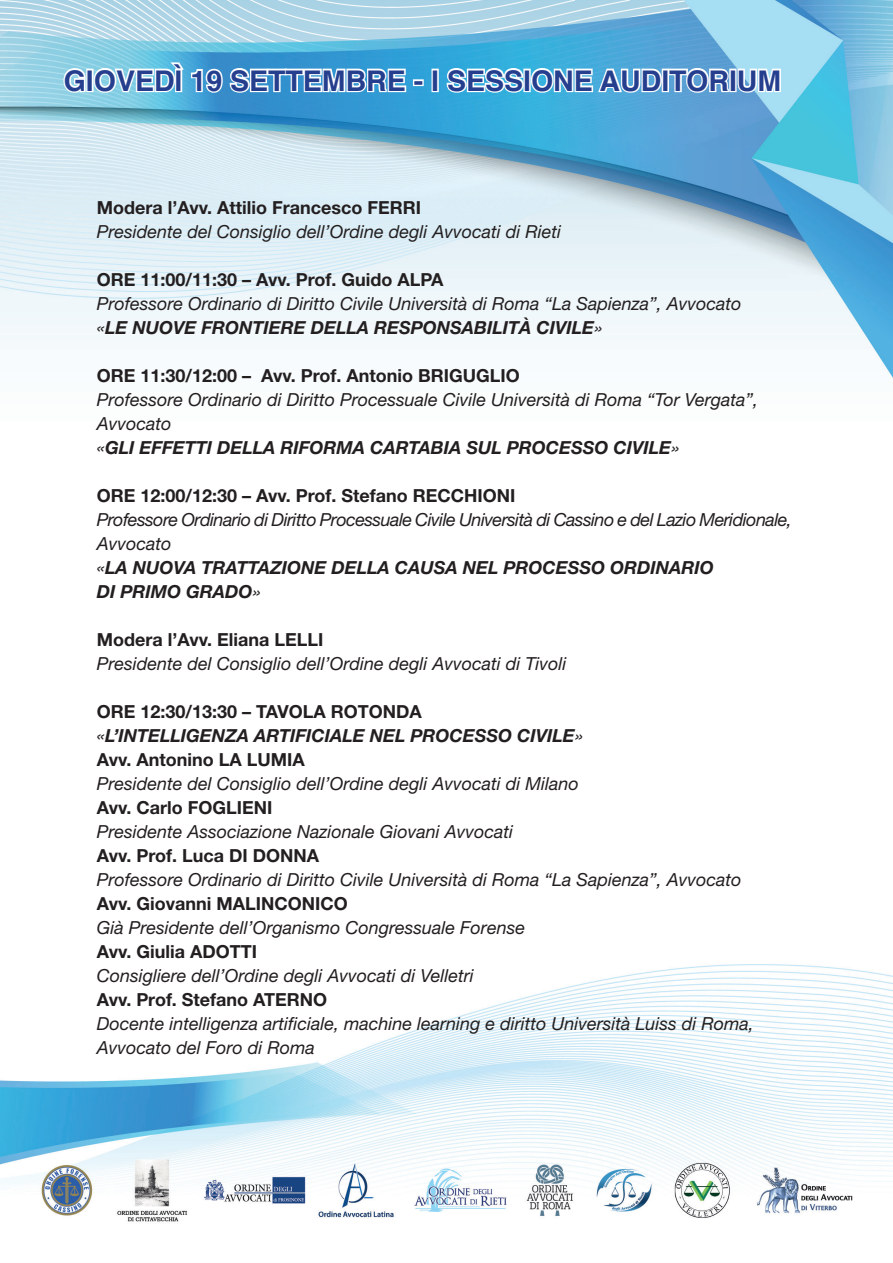
<style>
.page{position:relative;width:893px;height:1263px;background:#fff}
.page>*{position:absolute;margin:0;border:0;box-sizing:border-box;transform-origin:0 0}
.t1{font:700 28.5px "Helvetica";color:#253f8e}
.t2{font:italic 18px/24px "Helvetica Neue";color:#231f20}
.t3{font:700 18px/24px "Helvetica Neue";color:#231f20}
.t4{font:italic 18px/24px "Helvetica Neue";letter-spacing:-.03em;color:#231f20}
.s1{font-weight:700}
.s2{font-weight:400;font-style:italic}
.s3{font-style:italic}
</style>
<div class="page">
<img style="left:0;top:0;width:893px;height:1222px">
<svg style="left:62px;top:46px;width:346px;height:75px"></svg>
<div style="left:413px;top:79px;width:11px;height:7px;border:3px solid #fff"></div>
<div style="left:431px;top:69px;width:8px;height:23px;border:3px solid #fff"></div>
<svg style="left:445px;top:46px;width:337px;height:75px"></svg>
<h1 class="t1" style="left:64px;top:58px;width:719px">GIOVEDÌ 19 SETTEMBRE - I SESSIONE AUDITORIUM</h1>
<p class="t3" style="left:97px;top:195px;width:326px">Modera l’Avv. Attilio Francesco FERRI</p>
<p class="t2" style="left:97px;top:219px;width:466px">Presidente del Consiglio dell’Ordine degli Avvocati di Rieti</p>
<p class="t3" style="left:97px;top:267px;width:348px">ORE 11:00/11:30 – Avv. Prof. Guido ALPA</p>
<p class="t2" style="left:97px;top:291px;width:646px">Professore Ordinario di Diritto Civile Università di Roma “La Sapienza”, Avvocato «<span class="s1">LE NUOVE FRONTIERE DELLA RESPONSABILITÀ CIVILE</span>»</p>
<p class="t3" style="left:97px;top:363px;width:425px">ORE 11:30/12:00 – Avv. Prof. Antonio BRIGUGLIO</p>
<p class="t2" style="left:97px;top:387px;width:663px">Professore Ordinario di Diritto Processuale Civile Università di Roma “Tor Vergata”,<br>Avvocato<br>«<span class="s1">GLI EFFETTI DELLA RIFORMA CARTABIA SUL PROCESSO CIVILE</span>»</p>
<p class="t3" style="left:97px;top:483px;width:420px">ORE 12:00/12:30 – Avv. Prof. Stefano RECCHIONI</p>
<p class="t4" style="left:97px;top:507px;width:697px">Professore Ordinario di Diritto Processuale Civile Università di Cassino e del Lazio Meridionale, Avvocato<br>«<span class="s1">LA NUOVA TRATTAZIONE DELLA CAUSA NEL PROCESSO ORDINARIO<br>DI PRIMO GRADO</span>»</p>
<p class="t3" style="left:97px;top:627px;width:228px">Modera l’Avv. Eliana LELLI</p>
<p class="t2" style="left:97px;top:651px;width:471px">Presidente del Consiglio dell’Ordine degli Avvocati di Tivoli</p>
<p class="t3" style="left:97px;top:699px;width:488px">ORE 12:30/13:30 – TAVOLA ROTONDA<br><span class="s2">«</span><span class="s3">L’INTELLIGENZA ARTIFICIALE NEL PROCESSO CIVILE</span><span class="s2">»<br></span>Avv. Antonino LA LUMIA</p>
<p class="t2" style="left:97px;top:771px;width:484px">Presidente del Consiglio dell’Ordine degli Avvocati di Milano</p>
<p class="t3" style="left:97px;top:795px;width:177px">Avv. Carlo FOGLIENI</p>
<p class="t2" style="left:97px;top:819px;width:418px">Presidente Associazione Nazionale Giovani Avvocati</p>
<p class="t3" style="left:97px;top:843px;width:224px">Avv. Prof. Luca DI DONNA</p>
<p class="t2" style="left:97px;top:867px;width:646px">Professore Ordinario di Diritto Civile Università di Roma “La Sapienza”, Avvocato</p>
<p class="t3" style="left:97px;top:891px;width:253px">Avv. Giovanni MALINCONICO</p>
<p class="t2" style="left:97px;top:915px;width:430px">Già Presidente dell’Organismo Congressuale Forense</p>
<p class="t3" style="left:97px;top:939px;width:162px">Avv. Giulia ADOTTI</p>
<p class="t2" style="left:97px;top:963px;width:379px">Consigliere dell’Ordine degli Avvocati di Velletri</p>
<p class="t3" style="left:97px;top:987px;width:232px">Avv. Prof. Stefano ATERNO</p>
<p class="t2" style="left:97px;top:1011px;width:659px">Docente intelligenza artificiale, machine learning e diritto Università Luiss di Roma,<br>Avvocato del Foro di Roma</p>
</div>
